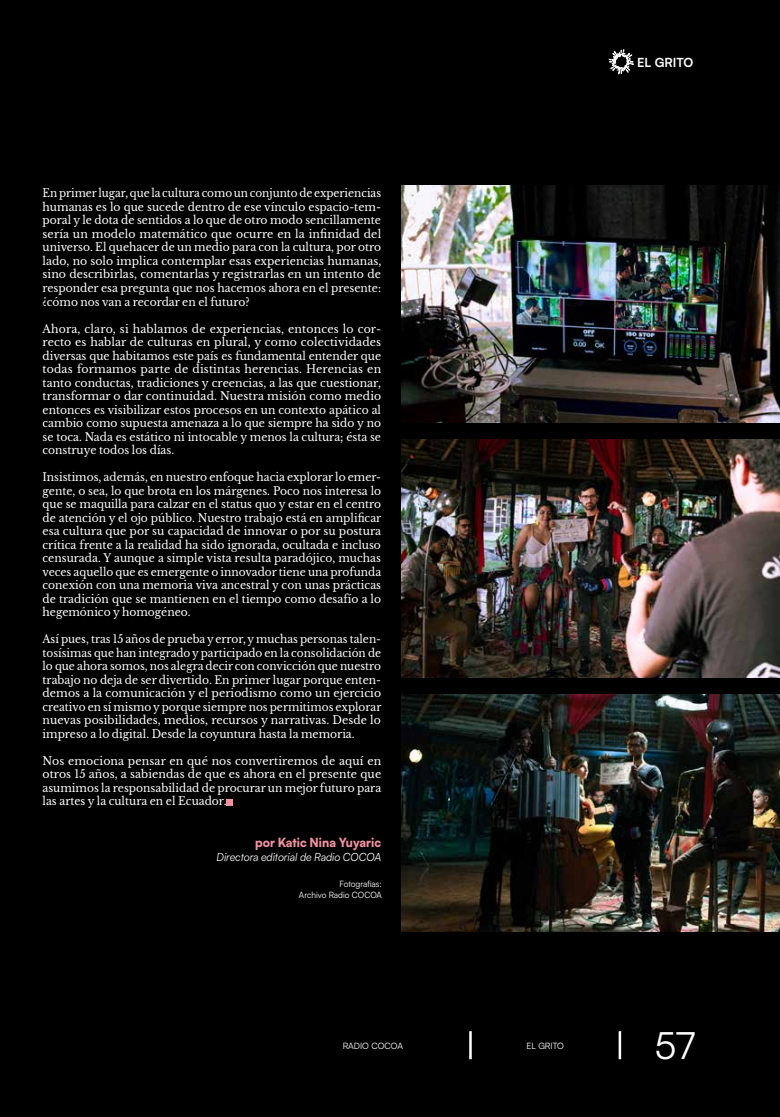
<style>
.page{position:relative;width:780px;height:1117px;background:#fff}
.page>*{position:absolute;margin:0;border:0;box-sizing:border-box;transform-origin:0 0}
.t1{font:37.5px "Satoshi";color:#fff}
.t2{font:900 12.5px "Satoshi";color:#f292a0;scale:.95 1}
.t3{font:700 12.5px "Satoshi";color:#fff}
.t4{font:11.25px/13.5px "Libre Baskerville";color:#fff;text-align:justify;scale:.93 1}
.t5{font:11.25px/13.5px "Libre Baskerville";color:#fff;text-align:justify}
.t6{font:11.25px/13.5px "Libre Baskerville";color:#fff;text-align:justify;scale:.95 1}
.t7{font:italic 11.25px "Satoshi";color:#fff;scale:.95 1}
.t8{font:8.75px/10.5px "Satoshi";color:#fff;text-align:right;scale:.95 1}
.t9{font:8.75px "Satoshi";color:#fff}
</style>
<div class="page">
<div style="left:0;top:0;width:780px;height:1116px;background:#000"></div>
<svg style="left:609px;top:49px;width:24px;height:25px"></svg>
<hr style="left:469px;top:1030px;width:2px;height:28px;background:#fff">
<hr style="left:618px;top:1030px;width:3px;height:28px;background:#fff">
<img style="left:401px;top:185px;width:379px;height:237px">
<img style="left:401px;top:440px;width:379px;height:237px">
<img style="left:401px;top:694px;width:379px;height:237px">
<div style="left:226px;top:799px;width:7px;height:6px;background:#f292a0"></div>
<p class="t4" style="left:43px;top:187px;width:366px">En primer lugar, que la cultura como un conjunto de experiencias humanas es lo que sucede dentro de ese vínculo espacio-tem&shy;poral y le dota de sentidos a lo que de otro modo sencillamente sería un modelo matemático que ocurre en la infinidad del universo. El quehacer de un medio para con la cultura, por otro lado, no solo implica contemplar esas experiencias humanas, sino describirlas, comentarlas y registrarlas en un intento de responder esa pregunta que nos hacemos ahora en el presente: ¿cómo nos van a recordar en el futuro?</p>
<p class="t5" style="left:43px;top:322px;width:340px">Ahora, claro, si hablamos de experiencias, entonces lo cor&shy;recto es hablar de culturas en plural, y como colectividades diversas que habitamos este país es fundamental entender que todas formamos parte de distintas herencias. Herencias en tanto conductas, tradiciones y creencias, a las que cuestionar, transformar o dar continuidad. Nuestra misión como medio entonces es visibilizar estos procesos en un contexto apático al cambio como supuesta amenaza a lo que siempre ha sido y no se toca. Nada es estático ni intocable y menos la cultura; ésta se construye todos los días.</p>
<p class="t6" style="left:43px;top:470px;width:358px">Insistimos, además, en nuestro enfoque hacia explorar lo emer&shy;gente, o sea, lo que brota en los márgenes. Poco nos interesa lo que se maquilla para calzar en el status quo y estar en el centro de atención y el ojo público. Nuestro trabajo está en amplificar esa cultura que por su capacidad de innovar o por su postura crítica frente a la realidad ha sido ignorada, ocultada e incluso censurada. Y aunque a simple vista resulta paradójico, muchas veces aquello que es emergente o innovador tiene una profunda conexión con una memoria viva ancestral y con unas prácticas de tradición que se mantienen en el tiempo como desafío a lo hegemónico y homogéneo.</p>
<p class="t4" style="left:43px;top:632px;width:366px">Así pues, tras 15 años de prueba y error, y muchas personas talen&shy;tosísimas que han integrado y participado en la consolidación de lo que ahora somos, nos alegra decir con convicción que nuestro trabajo no deja de ser divertido. En primer lugar porque enten&shy;demos a la comunicación y el periodismo como un ejercicio creativo en sí mismo y porque siempre nos permitimos explorar nuevas posibilidades, medios, recursos y narrativas. Desde lo impreso a lo digital. Desde la coyuntura hasta la memoria.</p>
<p class="t5" style="left:43px;top:754px;width:340px">Nos emociona pensar en qué nos convertiremos de aquí en otros 15 años, a sabiendas de que es ahora en el presente que asumimos la responsabilidad de procurar un mejor futuro para las artes y la cultura en el Ecuador.</p>
<p class="t2" style="left:255px;top:833px;width:134px">por Katic Nina Yuyaric</p>
<p class="t7" style="left:216px;top:849px;width:175px">Directora editorial de Radio COCOA</p>
<p class="t8" style="left:299px;top:878px;width:89px">Fotografías:<br>Archivo Radio COCOA</p>
<p class="t9" style="left:343px;top:1039px;width:62px">RADIO COCOA</p>
<p class="t9" style="left:526px;top:1039px;width:39px">EL GRITO</p>
<p class="t3" style="left:637px;top:53px;width:58px">EL GRITO</p>
<h1 class="t1" style="left:654px;top:1020px;width:42px">57</h1>
</div>
